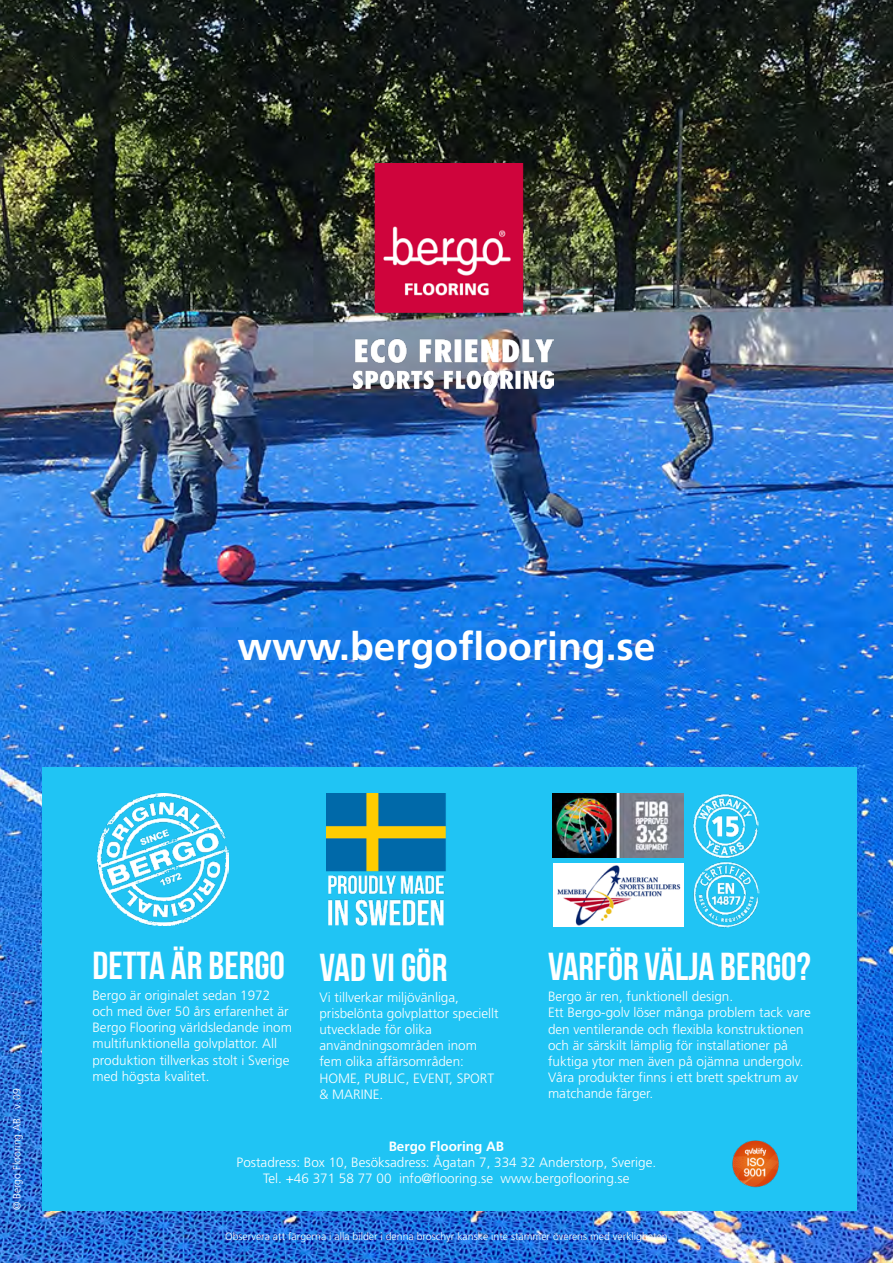
<style>
.page{position:relative;width:893px;height:1263px;background:#fff}
.page>*{position:absolute;margin:0;border:0;box-sizing:border-box;transform-origin:0 0}
.t1{font:39px "Bebas Neue";color:#fff}
.t2{font:700 39px "Frutiger";color:#fff}
.t3{font:300 13.5px/16.2px "Frutiger";color:#fff}
.t4{font:700 13.5px "Frutiger";color:#fff}
.t5{font:300 10.5px "Frutiger";color:#fff}
</style>
<div class="page">
<img style="left:0;top:0;width:893px;height:1263px">
<img style="left:354px;top:164px;width:200px;height:225px">
<div style="left:43px;top:767px;width:814px;height:444px;background:#20c4f4"></div>
<img style="left:326px;top:793px;width:120px;height:133px">
<img style="left:98px;top:794px;width:131px;height:131px">
<img style="left:553px;top:793px;width:130px;height:64px">
<img style="left:693px;top:794px;width:66px;height:133px">
<div style="left:553px;top:863px;width:130px;height:64px;background:#fff"></div>
<img style="left:557px;top:865px;width:124px;height:61px">
<img style="left:732px;top:1140px;width:47px;height:48px">
<h1 class="t2" style="left:237px;top:624px;width:420px">www.bergoflooring.se</h1>
<p class="t5" style="left:11px;top:1210px;width:124px;rotate:-90deg">© Bergo Flooring AB v. 09</p>
<h1 class="t1" style="left:92px;top:944px;width:194px">DETTA ÄR BERGO</h1>
<p class="t3" style="left:92px;top:987px;width:201px">Bergo är originalet sedan 1972 och med över 50 års erfarenhet är<br>Bergo Flooring världsledande inom multifunktionella golvplattor. All produktion tillverkas stolt i Sverige med högsta kvalitet.</p>
<h1 class="t1" style="left:319px;top:946px;width:129px">VAD VI GÖR</h1>
<p class="t3" style="left:319px;top:989px;width:181px">Vi tillverkar miljövänliga, prisbelönta golvplattor speciellt utvecklade för olika användningsområden inom fem olika affärsområden:<br>HOME, PUBLIC, EVENT, SPORT &amp; MARINE.</p>
<h1 class="t1" style="left:548px;top:945px;width:264px">VARFÖR VÄLJA BERGO?</h1>
<p class="t3" style="left:548px;top:988px;width:264px">Bergo är ren, funktionell design.<br>Ett Bergo-golv löser många problem tack vare den ventilerande och flexibla konstruktionen och är särskilt lämplig för installationer på fuktiga ytor men även på ojämna undergolv.<br>Våra produkter finns i ett brett spektrum av matchande färger.</p>
<p class="t4" style="left:389px;top:1138px;width:117px">Bergo Flooring AB</p>
<p class="t3" style="left:237px;top:1154px;width:421px;text-align:center">Postadress: Box 10, Besöksadress: Ågatan 7, 334 32 Anderstorp, Sverige.<br>Tel. +46 371 58 77 00 info@flooring.se www.bergoflooring.se</p>
<p class="t5" style="left:225px;top:1231px;width:447px">Observera att färgerna i alla bilder i denna broschyr kanske inte stämmer överens med verkligheten.</p>
</div>
